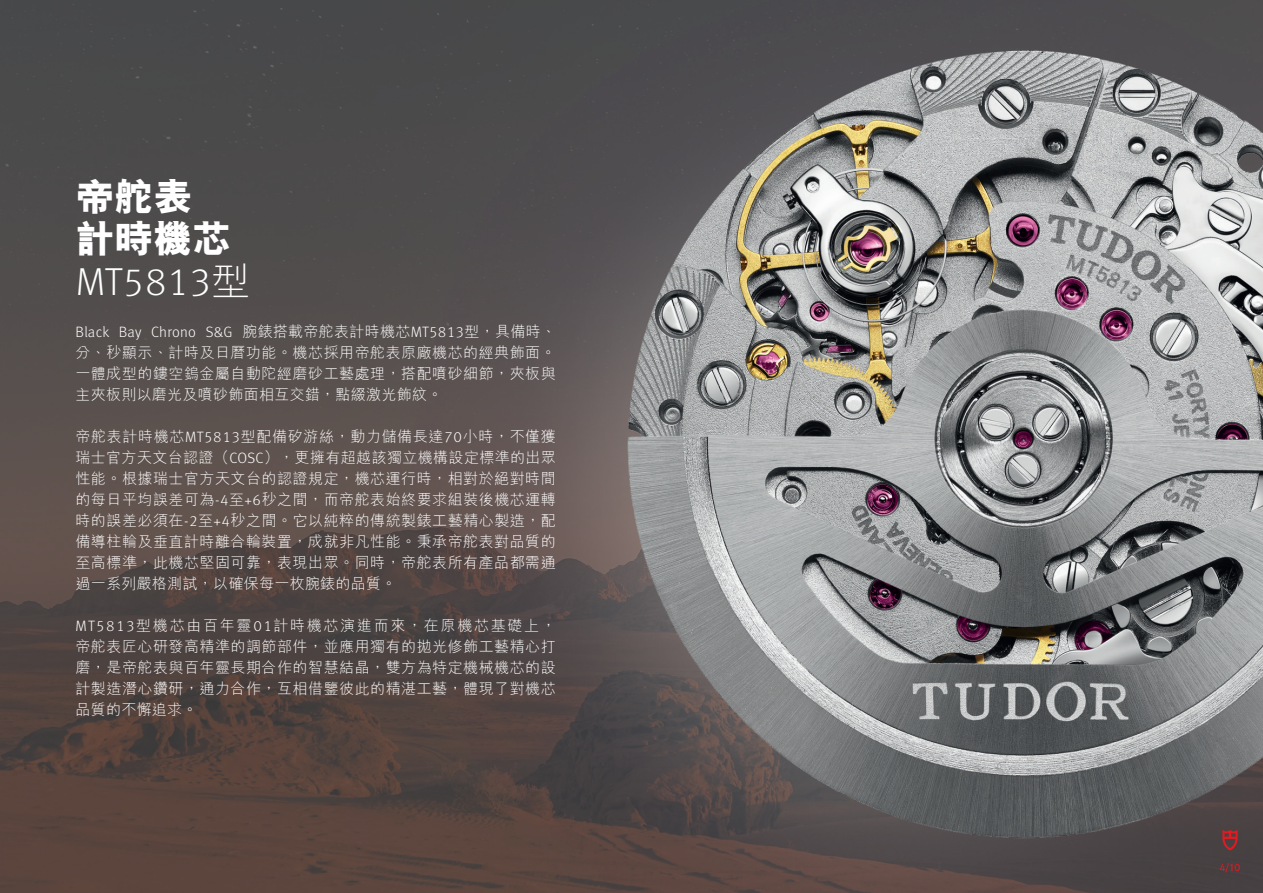
<style>
.page{position:relative;width:1263px;height:893px;background:#fff}
.page>*{position:absolute;margin:0;border:0;box-sizing:border-box;transform-origin:0 0}
._2017_Titre{font:800 39px "M Hei HK";color:#fff}
._2017_Titre-2{font:300 39px "Meta Pro";color:#fff}
._2017_Titre-3{font:300 15px/21px "M Hei HK";letter-spacing:.035em;color:#fff;text-align:justify}
.t1{font:300 10.5px "Meta Pro";color:#e21a21}
.s1{font-family:"M Hei HK"}
.s2{font-family:"Meta Pro"}
</style>
<div class="page">
<svg style="left:0;top:0;width:582px;height:893px;background:#534a48"></svg>
<img style="left:582px;top:0;width:681px;height:893px">
<svg style="left:1222px;top:829px;width:15px;height:21px"></svg>
<p class="_2017_Titre" style="left:75px;top:170px;width:119px">帝舵表</p>
<p class="_2017_Titre" style="left:75px;top:212px;width:158px">計時機芯</p>
<p class="_2017_Titre-2" style="left:76px;top:253px;width:176px">MT5813<span class="s1">型</span></p>
<p class="_2017_Titre-3" style="left:75px;top:320px;width:482px"><span class="s2">Black Bay Chrono S&amp;G</span> 腕錶搭載帝舵表計時機芯<span class="s2">MT5813</span>型，具備時、分、秒顯示、計時及日曆功能。機芯採用帝舵表原廠機芯的經典飾面。一體成型的鏤空鎢金屬自動陀經磨砂工藝處理，搭配噴砂細節，夾板與主夾板則以磨光及噴砂飾面相互交錯，點綴激光飾紋。</p>
<p class="_2017_Titre-3" style="left:75px;top:425px;width:482px">帝舵表計時機芯<span class="s2">MT5813</span>型配備矽游絲，動力儲備長達<span class="s2">70</span>小時，不僅獲瑞士官方天文台認證（<span class="s2">COSC</span>），更擁有超越該獨立機構設定標準的出眾性能。根據瑞士官方天文台的認證規定，機芯運行時，相對於絕對時間的每日平均誤差可為<span class="s2">-4</span>至<span class="s2">+6</span>秒之間，而帝舵表始終要求組裝後機芯運轉時的誤差必須在<span class="s2">-2</span>至<span class="s2">+4</span>秒之間。它以純粹的傳統製錶工藝精心製造，配備導柱輪及垂直計時離合輪裝置，成就非凡性能。秉承帝舵表對品質的至高標準，此機芯堅固可靠，表現出眾。同時，帝舵表所有產品都需通過一系列嚴格測試，以確保每一枚腕錶的品質。</p>
<p class="_2017_Titre-3" style="left:75px;top:614px;width:482px"><span class="s2">MT5813</span>型機芯由百年靈<span class="s2">01</span>計時機芯演進而來，在原機芯基礎上，帝舵表匠心研發高精準的調節部件，並應用獨有的拋光修飾工藝精心打磨，是帝舵表與百年靈長期合作的智慧結晶，雙方為特定機械機芯的設計製造潛心鑽研，通力合作，互相借鑒彼此的精湛工藝，體現了對機芯品質的不懈追求。</p>
<p class="t1" style="left:1220px;top:860px;width:22px">4/10</p>
</div>
